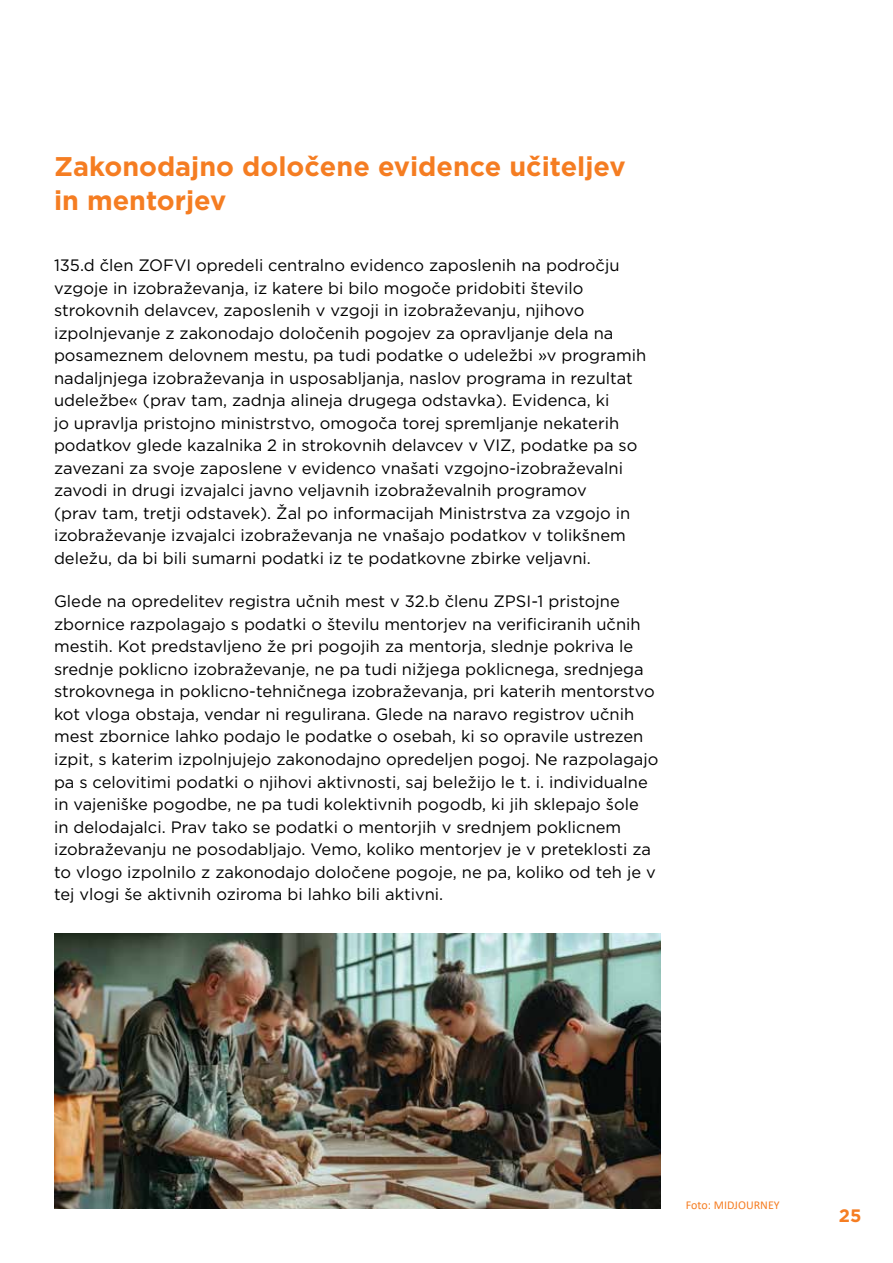
<style>
.page{position:relative;width:893px;height:1263px;background:#fff}
.page>*{position:absolute;margin:0;border:0;box-sizing:border-box;transform-origin:0 0}
.t1{font:700 27px/34.5px "Gotham OT";color:#f57d22}
.t2{font:700 18px "Gotham OT";color:#f57d22}
.t3{font:16.5px/22.5px "Gotham OT";color:#000}
.t4{font:12px "Calibri";color:#f57d22}
</style>
<div class="page">
<img style="left:54px;top:933px;width:607px;height:276px">
<h1 class="t1" style="left:54px;top:148px;width:573px">Zakonodajno določene evidence učiteljev in mentorjev</h1>
<p class="t3" style="left:54px;top:254px;width:594px">135.d člen ZOFVI opredeli centralno evidenco zaposlenih na področju vzgoje in izobraževanja, iz katere bi bilo mogoče pridobiti število strokovnih delavcev, zaposlenih v vzgoji in izobraževanju, njihovo izpolnjevanje z zakonodajo določenih pogojev za opravljanje dela na posameznem delovnem mestu, pa tudi podatke o udeležbi »v programih nadaljnjega izobraževanja in usposabljanja, naslov programa in rezultat udeležbe« (prav tam, zadnja alineja drugega odstavka). Evidenca, ki<br>jo upravlja pristojno ministrstvo, omogoča torej spremljanje nekaterih podatkov glede kazalnika 2 in strokovnih delavcev v VIZ, podatke pa so zavezani za svoje zaposlene v evidenco vnašati vzgojno-izobraževalni zavodi in drugi izvajalci javno veljavnih izobraževalnih programov<br>(prav tam, tretji odstavek). Žal po informacijah Ministrstva za vzgojo in izobraževanje izvajalci izobraževanja ne vnašajo podatkov v tolikšnem deležu, da bi bili sumarni podatki iz te podatkovne zbirke veljavni.</p>
<p class="t3" style="left:54px;top:590px;width:606px">Glede na opredelitev registra učnih mest v 32.b členu ZPSI-1 pristojne zbornice razpolagajo s podatki o številu mentorjev na verificiranih učnih mestih. Kot predstavljeno že pri pogojih za mentorja, slednje pokriva le srednje poklicno izobraževanje, ne pa tudi nižjega poklicnega, srednjega strokovnega in poklicno-tehničnega izobraževanja, pri katerih mentorstvo kot vloga obstaja, vendar ni regulirana. Glede na naravo registrov učnih mest zbornice lahko podajo le podatke o osebah, ki so opravile ustrezen izpit, s katerim izpolnjujejo zakonodajno opredeljen pogoj. Ne razpolagajo pa s celovitimi podatki o njihovi aktivnosti, saj beležijo le t. i. individualne in vajeniške pogodbe, ne pa tudi kolektivnih pogodb, ki jih sklepajo šole<br>in delodajalci. Prav tako se podatki o mentorjih v srednjem poklicnem izobraževanju ne posodabljajo. Vemo, koliko mentorjev je v preteklosti za to vlogo izpolnilo z zakonodajo določene pogoje, ne pa, koliko od teh je v tej vlogi še aktivnih oziroma bi lahko bili aktivni.</p>
<p class="t4" style="left:686px;top:1197px;width:95px">Foto: MIDJOURNEY</p>
<p class="t2" style="left:839px;top:1205px;width:24px">25</p>
</div>
